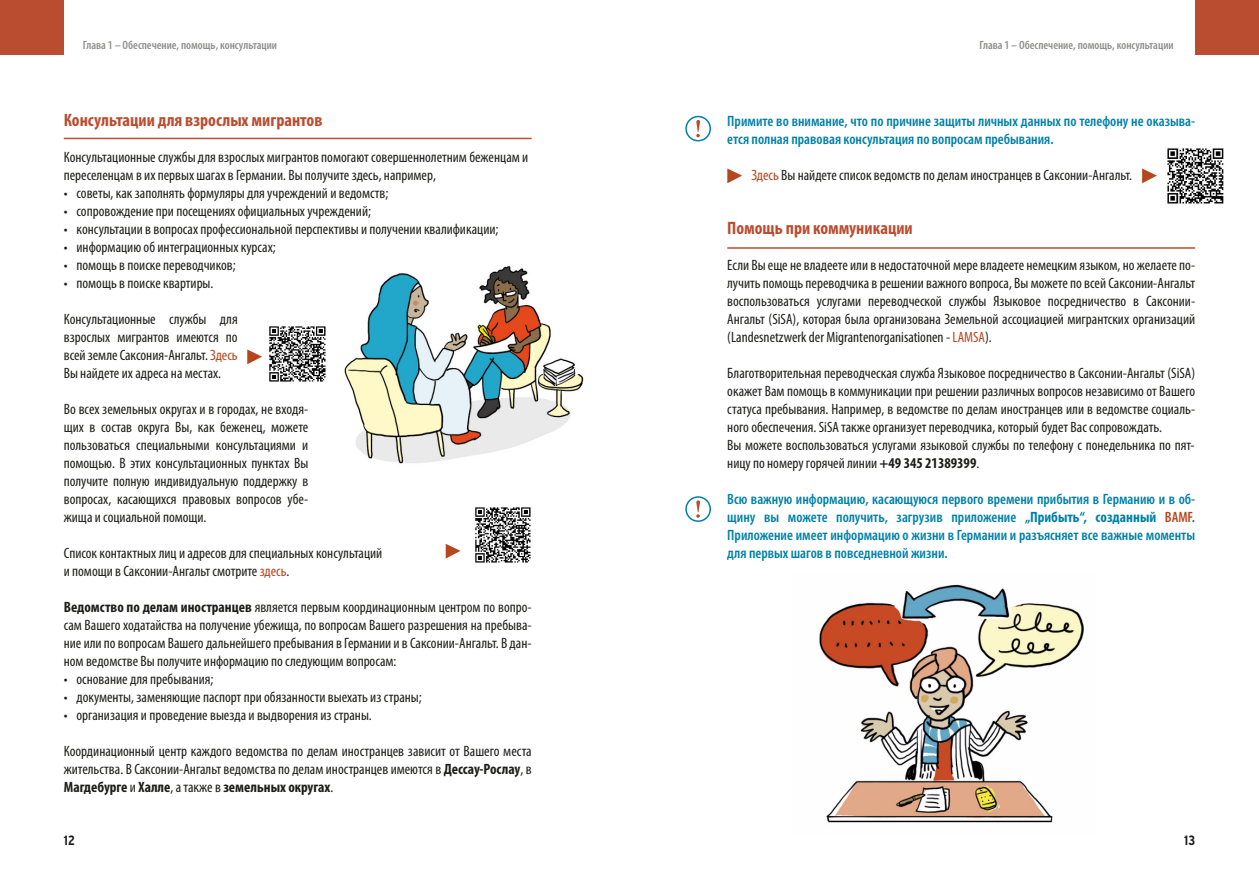
<style>
.page{position:relative;width:1259px;height:893px;background:#fff}
.page>*{position:absolute;margin:0;border:0;box-sizing:border-box;transform-origin:0 0}
.t1{font:700 condensed 18px "Myriad Pro";color:#ba4c2f}
.t2{font:condensed 15px/18px "Myriad Pro";color:#1d1d1b;text-align:justify}
.t3{font:600 condensed 15px/18px "Myriad Pro";color:#0080a8}
.t4{font:700 condensed 13.5px "Interstate";color:#1d1d1b}
.t5{font:600 condensed 12px "Myriad Pro";color:#8e8e8d}
.s1{color:#b7451d}
.s2{font-weight:700}
</style>
<div class="page">
<svg style="left:727px;top:168px;width:15px;height:15px"></svg>
<svg style="left:446px;top:544px;width:14px;height:15px"></svg>
<svg style="left:1142px;top:168px;width:15px;height:15px"></svg>
<svg style="left:685px;top:116px;width:26px;height:25px"></svg>
<svg style="left:685px;top:496px;width:26px;height:26px"></svg>
<hr style="left:727px;top:247px;width:468px;height:2px;background:#ba4c2f">
<img style="left:819px;top:584px;width:265px;height:239px">
<div style="left:1195px;top:0;width:64px;height:54px;background:#ba4c2f"></div>
<hr style="left:64px;top:138px;width:467px;height:1px;background:#ba4c2f">
<div style="left:0;top:0;width:64px;height:54px;background:#ba4c2f"></div>
<img style="left:344px;top:265px;width:240px;height:199px">
<img style="left:475px;top:507px;width:56px;height:56px">
<img style="left:1167px;top:148px;width:57px;height:56px">
<img style="left:269px;top:326px;width:57px;height:56px">
<svg style="left:247px;top:349px;width:15px;height:15px"></svg>
<p class="t5" style="left:83px;top:40px;width:196px">Глава 1 – Обеспечение, помощь, консультации</p>
<p class="t5" style="left:979px;top:40px;width:196px">Глава 1 – Обеспечение, помощь, консультации</p>
<p class="t1" style="left:64px;top:114px;width:260px">Консультации для взрослых мигрантов</p>
<p class="t2" style="left:64px;top:149px;width:466px">Консультационные службы для взрослых мигрантов помогают совершеннолетним беженцам и переселенцам в их первых шагах в Германии. Вы получите здесь, например,</p>
<p class="t2" style="left:64px;top:185px;width:326px">• советы, как заполнять формуляры для учреждений и ведомств;</p>
<p class="t2" style="left:64px;top:203px;width:309px">• сопровождение при посещениях официальных учреждений;</p>
<p class="t2" style="left:64px;top:221px;width:436px">• консультации в вопросах профессиональной перспективы и получении квалификации;</p>
<p class="t2" style="left:64px;top:239px;width:213px">• информацию об интеграционных курсах;</p>
<p class="t2" style="left:64px;top:257px;width:173px">• помощь в поиске переводчиков;</p>
<p class="t2" style="left:64px;top:275px;width:151px">• помощь в поиске квартиры.</p>
<p class="t2" style="left:64px;top:311px;width:175px">Консультационные службы для взрослых мигрантов имеются по всей землеСаксония-Ангальт.<span class="s1">Здесь </span>Вы найдете их адреса на местах.</p>
<p class="t2" style="left:64px;top:401px;width:246px">Во всех земельных округах и в городах, не входя&shy;щих в состав округа Вы, как беженец, можете пользоваться специальными консультациями и помощью. В этих консультационных пунктах Вы получите полную индивидуальную поддержку в вопросах, касающихся правовых вопросов убе&shy;жища и социальной помощи.</p>
<p class="t2" style="left:64px;top:545px;width:320px">Список контактных лиц и адресов для специальных консультаций и помощи в Саксонии-Ангальт смотрите <span class="s1">здесь</span>.</p>
<p class="t2" style="left:64px;top:599px;width:469px"><span class="s2">Ведомство по делам иностранцев</span> является первым координационным центром по вопро&shy;сам Вашего ходатайства на получение убежища, по вопросам Вашего разрешения на пребыва&shy;ние или повопросам Вашего дальнейшего пребываниявГермании и вСаксонии-Ангальт. В дан&shy;ном ведомстве Вы получите информацию по следующим вопросам:</p>
<p class="t2" style="left:64px;top:671px;width:151px">• основание для пребывания;</p>
<p class="t2" style="left:64px;top:689px;width:359px">• документы, заменяющие паспорт при обязанности выехать из страны;</p>
<p class="t2" style="left:64px;top:707px;width:310px">• организация и проведение выезда и выдворения из страны.</p>
<p class="t2" style="left:64px;top:743px;width:469px">Координационный центр каждого ведомства по делам иностранцев зависит от Вашего места жительства. В Саксонии-Ангальт ведомства по делам иностранцев имеются в <span class="s2">Дессау-Рослау</span>, в <span class="s2">Магдебурге</span> и <span class="s2">Халле</span>, а также в <span class="s2">земельных округах</span>.</p>
<p class="t3" style="left:727px;top:113px;width:469px">Примите во внимание, что по причине защиты личных данных по телефону не оказыва&shy;ется полная правовая консультация по вопросам пребывания.</p>
<p class="t2" style="left:751px;top:167px;width:382px"><span class="s1">Здесь</span> Вы найдете список ведомств по делам иностранцев в Саксонии-Ангальт.</p>
<p class="t1" style="left:727px;top:222px;width:187px">Помощь при коммуникации</p>
<p class="t2" style="left:727px;top:257px;width:469px">Если Вы еще невладеете или в недостаточной меревладеете немецким языком, но желаете по&shy;лучить помощь переводчика в решении важного вопроса, Вы можете по всей Саксонии-Ангальт воспользоваться услугами переводческой службы Языковое посредничество в Саксонии-Ангальт (SiSA), которая была организована Земельной ассоциацией мигрантских организаций (Landesnetzwerk der Migrantenorganisationen - <span class="s1">LAMSA</span>).</p>
<p class="t2" style="left:727px;top:365px;width:469px;text-align:left">Благотворительная переводческая служба Языковое посредничество в Саксонии-Ангальт (SiSA) окажет Вам помощь в коммуникации при решении различных вопросов независимо от Вашего статуса пребывания. Например, в ведомстве по делам иностранцев или в ведомстве социаль&shy;ного обеспечения. SiSA также организует переводчика, который будет Вас сопровождать.<br>Вы можете воспользоваться услугами языковой службы по телефону с понедельника по пят&shy;ницу по номеру горячей линии <span class="s2">+49 345 21389399</span>.</p>
<p class="t3" style="left:727px;top:491px;width:469px;text-align:justify">Всю важную информацию, касающуюся первого времени прибытия в Германию и в об&shy;щину вы можете получить, загрузив приложение <span class="s2">„Прибыть“, созданный</span> <span class="s1">BAMF</span>.<br>Приложение имеет информацию о жизни в Германии и разъясняет все важные моменты для первых шагов в повседневной жизни.</p>
<p class="t4" style="left:64px;top:833px;width:13px">12</p>
<p class="t4" style="left:1184px;top:833px;width:13px">13</p>
</div>
